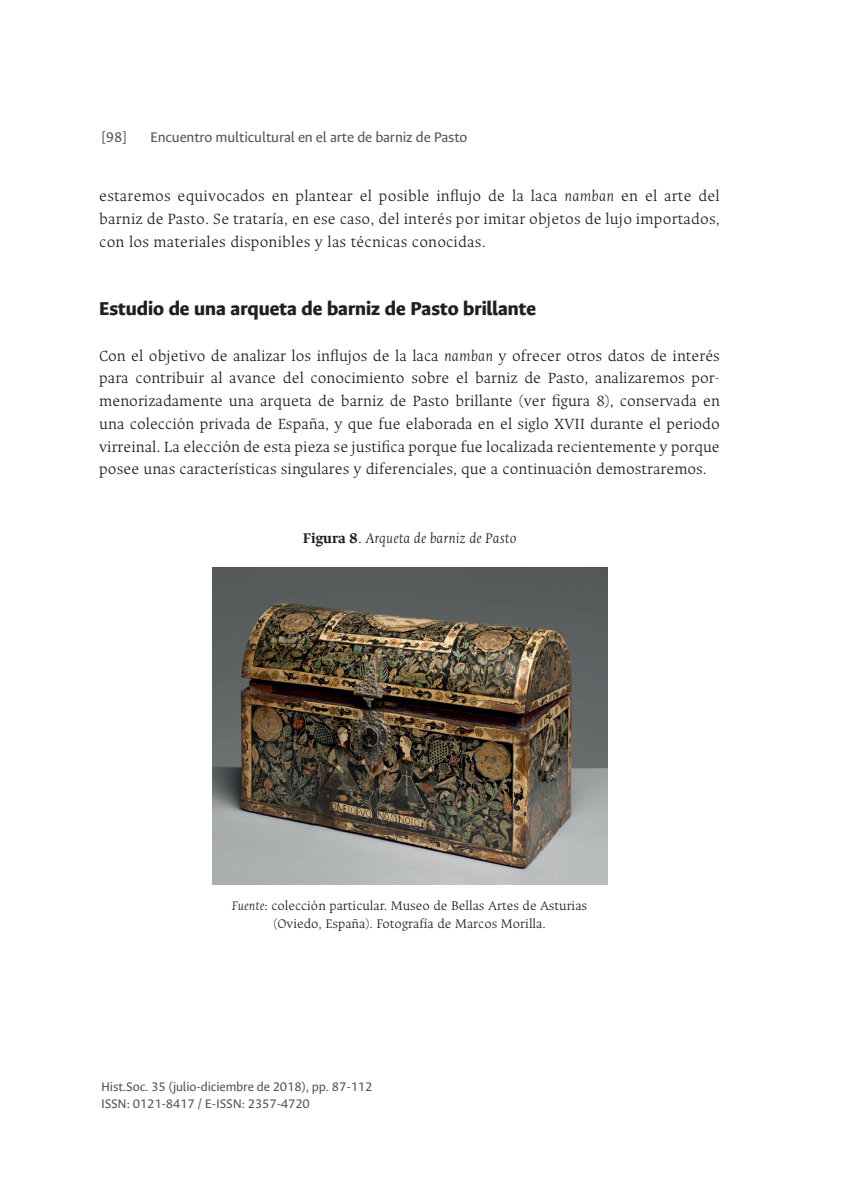
<style>
.page{position:relative;width:844px;height:1191px;background:#fff}
.page>*{position:absolute;margin:0;border:0;box-sizing:border-box;transform-origin:0 0}
.t1{font:800 21px "Ancizar Sans";color:#231f20}
.t2{font:300 16.62px/22.8px "Ancizar Serif";letter-spacing:.005em;color:#231f20;text-align:justify}
.t3{font:15.75px "Ancizar Sans";letter-spacing:-.01em;color:#57585a}
.t4{font:italic 300 15.75px "Ancizar Serif";color:#231f20}
.t5{font:300 14px/17.5px "Ancizar Serif";color:#231f20;text-align:center}
.t6{font:14px/16.8px "Ancizar Sans";letter-spacing:-.01em;color:#57585a}
.s1{font-style:italic}
.s2{font-weight:700;font-style:normal}
.s3{font-style:normal}
</style>
<div class="page">
<img style="left:212px;top:567px;width:395px;height:318px">
<p class="t3" style="left:101px;top:128px;width:28px">[98]</p>
<p class="t3" style="left:150px;top:128px;width:319px">Encuentro multicultural en el arte de barniz de Pasto</p>
<p class="t2" style="left:99px;top:185px;width:622px">estaremos equivocados en plantear el posible influjo de la laca <span class="s1">namban</span> en el arte del barniz de Pasto. Se trataría, en ese caso, del interés por imitar objetos de lujo importados, con los materiales disponibles y las técnicas conocidas.</p>
<p class="t1" style="left:99px;top:297px;width:438px">Estudio de una arqueta de barniz de Pasto brillante</p>
<p class="t2" style="left:99px;top:344px;width:622px">Con el objetivo de analizar los influjos de la laca <span class="s1">namban</span> y ofrecer otros datos de interés para contribuir al avance del conocimiento sobre el barniz de Pasto, analizaremos por&shy;menorizadamente una arqueta de barniz de Pasto brillante (ver figura 8), conservada en una colección privada de España, y que fue elaborada en el siglo XVII durante el periodo virreinal. La elección de esta pieza se justifica porque fue localizada recientemente y porque posee unas características singulares y diferenciales, que a continuación demostraremos.</p>
<p class="t4" style="left:302px;top:529px;width:215px"><span class="s2">Figura 8</span><span class="s3">.</span> Arqueta de barniz de Pasto</p>
<p class="t5" style="left:232px;top:897px;width:357px"><span class="s1">Fuente</span>: colección particular. Museo de Bellas Artes de Asturias (Oviedo, España). Fotografía de Marcos Morilla.</p>
<p class="t6" style="left:101px;top:1078px;width:273px">Hist.Soc. 35 (julio-diciembre de 2018), pp. 87-112<br>ISSN: 0121-8417 / E-ISSN: 2357-4720</p>
</div>
